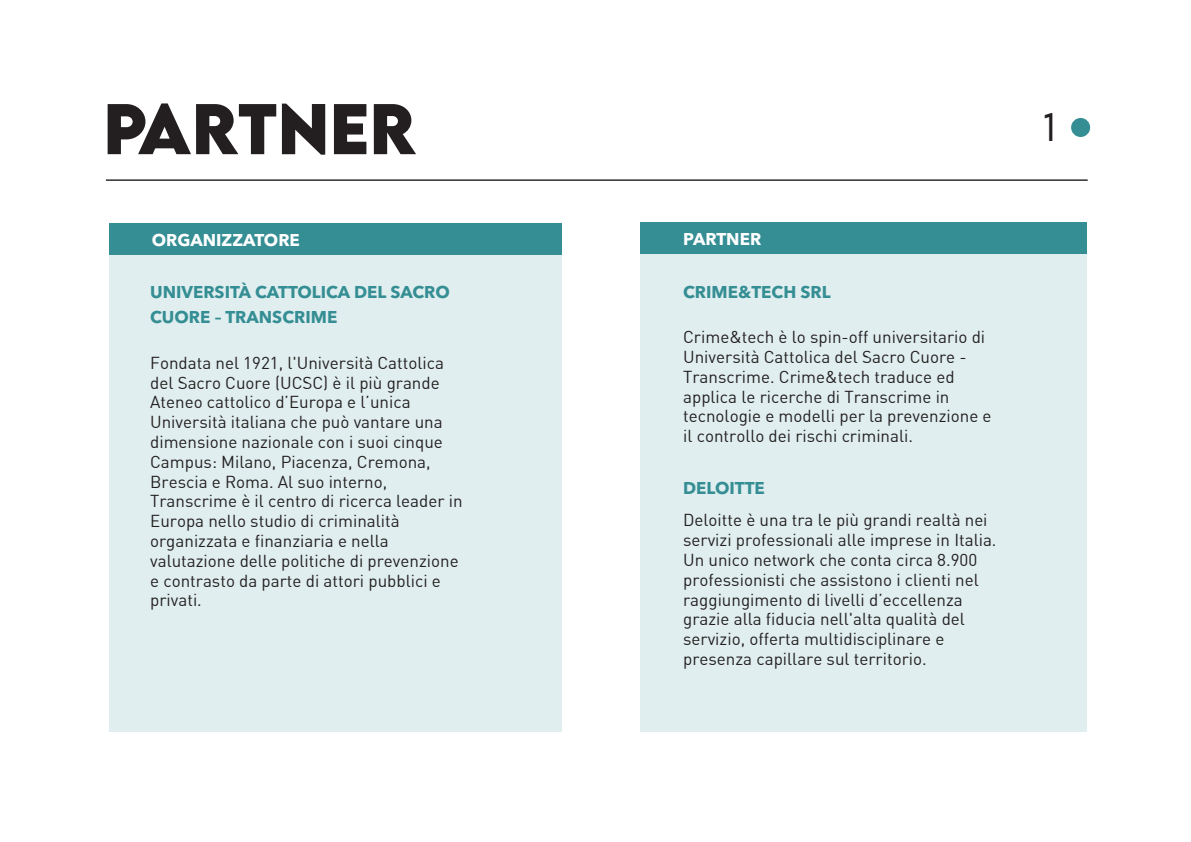
<style>
.page{position:relative;width:1191px;height:842px;background:#fff}
.page>*{position:absolute;margin:0;border:0;box-sizing:border-box;transform-origin:0 0}
.t1{font:700 63.6px "LEMONMILK";color:#231f20}
.t2{font:300 35.4px "LEMONMILK";color:#231f20}
.t3{font:17px/19.8px "DIN";color:#231f20}
.t4{font:700 17px/25.4px "Avenir Next LT Pro";color:#348e94}
.t5{font:700 17px "Avenir Next LT Pro";color:#fff}
</style>
<div class="page">
<div style="left:640px;top:223px;width:446px;height:509px;background:#e0eeef"></div>
<hr style="left:106px;top:179px;width:981px;height:2px;background:#231f20">
<div style="left:1071px;top:118px;width:19px;height:19px;background:#348e94;border-radius:50%"></div>
<div style="left:640px;top:222px;width:446px;height:32px;background:#348e94"></div>
<div style="left:109px;top:223px;width:452px;height:509px;background:#e0eeef"></div>
<h1 class="t1" style="left:103px;top:86px;width:315px">PARTNER</h1>
<p class="t5" style="left:152px;top:230px;width:150px">ORGANIZZATORE</p>
<p class="t4" style="left:150px;top:279px;width:301px">UNIVERSITÀ CATTOLICA DEL SACRO<br>CUORE – TRANSCRIME</p>
<p class="t3" style="left:150px;top:352px;width:314px">Fondata nel 1921, l'Università Cattolica del Sacro Cuore (UCSC) è il più grande Ateneo cattolico d’Europa e l’unica Università italiana che può vantare una dimensione nazionale con i suoi cinque Campus: Milano, Piacenza, Cremona, Brescia e Roma. Al suo interno, Transcrime è il centro di ricerca leader in Europa nello studio di criminalità organizzata e finanziaria e nella valutazione delle politiche di prevenzione e contrasto da parte di attori pubblici e privati.</p>
<p class="t5" style="left:683px;top:228px;width:80px">PARTNER</p>
<p class="t4" style="left:683px;top:279px;width:149px">CRIME&amp;TECH SRL</p>
<p class="t3" style="left:683px;top:327px;width:310px">Crime&amp;tech è lo spin-off universitario di Università Cattolica del Sacro Cuore - Transcrime. Crime&amp;tech traduce ed applica le ricerche di Transcrime in tecnologie e modelli per la prevenzione e il controllo dei rischi criminali.</p>
<p class="t4" style="left:683px;top:475px;width:83px">DELOITTE</p>
<p class="t3" style="left:683px;top:510px;width:315px">Deloitte è una tra le più grandi realtà nei servizi professionali alle imprese in Italia.<br>Un unico network che conta circa 8.900 professionisti che assistono i clienti nel raggiungimento di livelli d’eccellenza grazie alla fiducia nell'alta qualità del servizio, offerta multidisciplinare e presenza capillare sul territorio.</p>
<h2 class="t2" style="left:1043px;top:104px;width:13px">1</h2>
</div>
